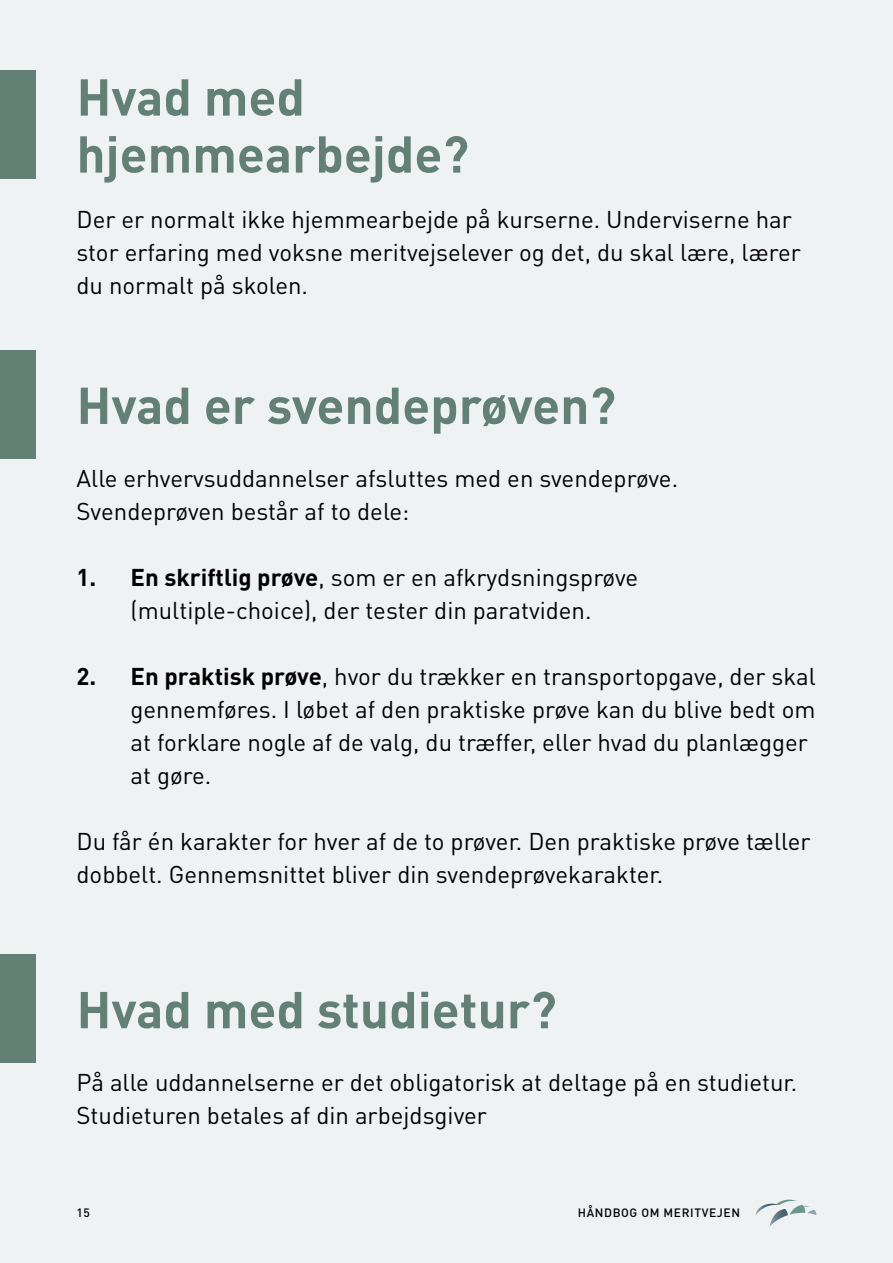
<style>
.page{position:relative;width:893px;height:1263px;background:#eff2f3}
.page>*{position:absolute;margin:0;border:0;box-sizing:border-box;transform-origin:0 0}
.t1{font:700 51px "DIN Pro";color:#638075}
.t2{font:24px/33px "DIN Pro";color:#000}
.t3{font:500 12px "DIN Pro";letter-spacing:.05em;color:#000}
.s1{font-weight:700}
</style>
<div class="page">
<div style="left:0;top:70px;width:36px;height:109px;background:#638075"></div>
<div style="left:0;top:350px;width:36px;height:109px;background:#638075"></div>
<div style="left:0;top:954px;width:36px;height:109px;background:#638075"></div>
<svg style="left:756px;top:1199px;width:60px;height:28px"></svg>
<p class="t1" style="left:77px;top:63px;width:230px">Hvad med</p>
<p class="t1" style="left:77px;top:120px;width:394px">hjemmearbejde?</p>
<p class="t2" style="left:77px;top:202px;width:726px">Der er normalt ikke hjemmearbejde på kurserne. Underviserne har stor erfaring med voksne meritvejselever og det, du skal lære, lærer du normalt på skolen.</p>
<p class="t1" style="left:77px;top:371px;width:541px">Hvad er svendeprøven?</p>
<p class="t2" style="left:77px;top:460px;width:603px">Alle erhvervsuddannelser afsluttes med en svendeprøve.</p>
<p class="t2" style="left:77px;top:493px;width:334px">Svendeprøven består af to dele:</p>
<p class="t2" style="left:77px;top:559px;width:563px;text-align:center"><span class="s1">1. En skriftlig prøve</span>, som er en afkrydsningsprøve (multiple-choice), der tester din paratviden.</p>
<p class="t2" style="left:131px;top:658px;width:687px;text-indent:-54px"><span class="s1">2. En praktisk prøve</span>, hvor du trækker en transportopgave, der skal gennemføres. I løbet af den praktiske prøve kan du blive bedt om at forklare nogle af de valg, du træffer, eller hvad du planlægger at gøre.</p>
<p class="t2" style="left:77px;top:823px;width:735px">Du får én karakter for hver af de to prøver. Den praktiske prøve tæller dobbelt. Gennemsnittet bliver din svendeprøvekarakter.</p>
<p class="t1" style="left:77px;top:975px;width:482px">Hvad med studietur?</p>
<p class="t2" style="left:77px;top:1065px;width:722px">På alle uddannelserne er det obligatorisk at deltage på en studietur.<br>Studieturen betales af din arbejdsgiver</p>
<p class="t3" style="left:77px;top:1205px;width:15px">15</p>
<p class="t3" style="left:578px;top:1205px;width:164px">HÅNDBOG OM MERITVEJEN</p>
</div>
